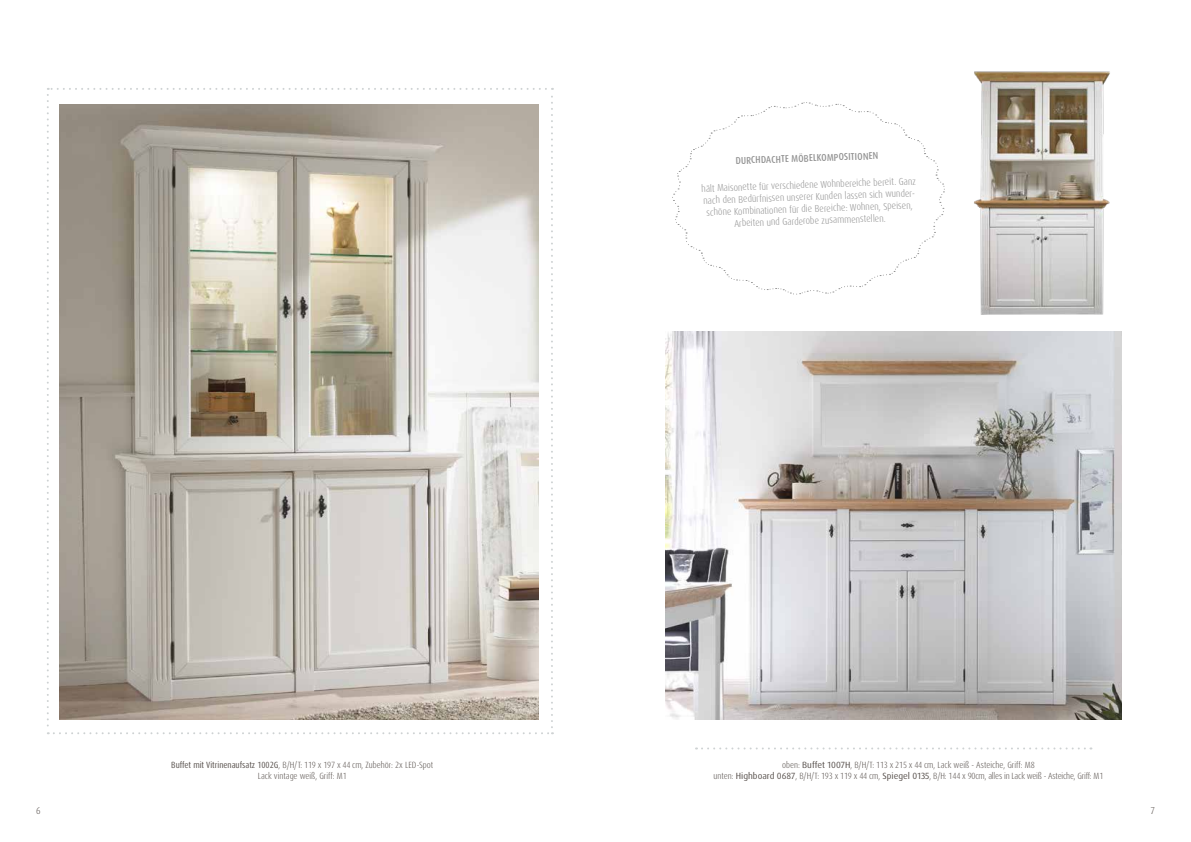
<style>
.page{position:relative;width:1191px;height:842px;background:#fff}
.page>*{position:absolute;margin:0;border:0;box-sizing:border-box;transform-origin:0 0}
.t1{font:300 condensed 10px/12px "Dax Pro";color:#929292;text-align:center}
.t2{font:500 condensed 10px "Dax Pro";color:#929292}
.t3{font:300 condensed 10px "Dax Pro";color:#58514d}
.t4{font:300 condensed 9px/10.8px "Dax Pro";letter-spacing:-.01em;color:#58514d;text-align:center}
.s1{font-weight:400}
.s2{font-weight:400;font-stretch:normal}
</style>
<div class="page">
<img style="left:665px;top:332px;width:457px;height:388px">
<img style="left:974px;top:71px;width:136px;height:244px">
<svg style="left:47px;top:88px;width:506px;height:646px"></svg>
<svg style="left:696px;top:747px;width:395px;height:2px"></svg>
<svg style="left:672px;top:102px;width:273px;height:193px"></svg>
<p class="t2" style="left:735px;top:154px;width:144px;rotate:-2deg">DURCHDACHTE MÖBELKOMPOSITIONEN</p>
<p class="t1" style="left:701px;top:182px;width:217px;rotate:-2deg">hält Maisonette für verschiedene Wohnbereiche bereit. Ganz nach den Bedürfnissen unserer Kunden lassen sich wunder&shy;schöne Kombinationen für die Bereiche: Wohnen, Speisen, Arbeiten und Garderobe zusammenstellen.</p>
<p class="t4" style="left:171px;top:760px;width:263px"><span class="s1">Buffet mit Vitrinenaufsatz 1002G</span>, B/H/T: 119 x 197 x 44 cm, Zubehör: 2x LED-Spot<br>Lack vintage weiß, Griff: M1</p>
<p class="t4" style="left:713px;top:760px;width:391px">oben: <span class="s2">Buffet 1007H</span>, B/H/T: 113 x 215 x 44 cm, Lack weiß - Asteiche, Griff: M8<br>unten: <span class="s2">Highboard 0687</span>, B/H/T: 193 x 119 x 44 cm, <span class="s2">Spiegel 0135</span>, B/H: 144 x 90cm, alles in Lack weiß - Asteiche, Griff: M1</p>
<p class="t3" style="left:36px;top:804px;width:6px">6</p>
<p class="t3" style="left:1150px;top:804px;width:6px">7</p>
</div>
